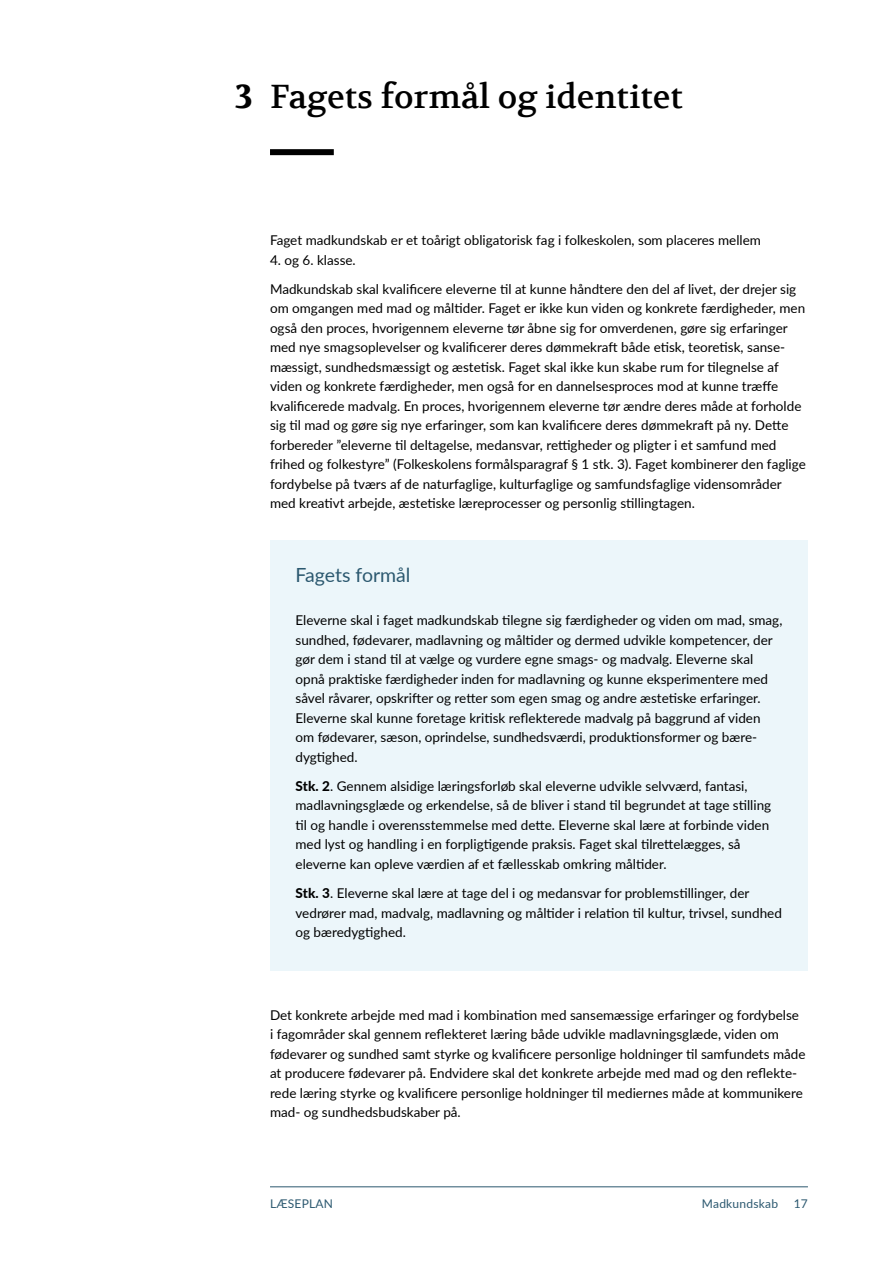
<style>
.page{position:relative;width:893px;height:1263px;background:#fff}
.page>*{position:absolute;margin:0;border:0;box-sizing:border-box;transform-origin:0 0}
._02_Overskrift_22_30{font:33px "Volkhov";color:#000}
._02_kapitel_NR{font:700 33px "Volkhov";color:#000}
._07_Boks_overskrift{font:19.5px "Lato";color:#2b586f}
._04_Brødtekst_9_13{font:13.5px/19.5px "Lato";color:#000}
._07_Boks_brød{font:13.5px/19.5px "Lato";color:#000}
.t1{font:12px "Lato";letter-spacing:.02em;color:#2b586f}
.s1{font-weight:800}
</style>
<div class="page">
<div style="left:270px;top:149px;width:64px;height:6px;background:#000"></div>
<div style="left:270px;top:540px;width:538px;height:431px;background:#ecf6fa"></div>
<hr style="left:270px;top:1186px;width:538px;height:1px;background:#2b586f">
<p class="_02_kapitel_NR" style="left:235px;top:77px;width:20px">3</p>
<p class="_02_Overskrift_22_30" style="left:270px;top:76px;width:414px">Fagets formål og identitet</p>
<p class="_04_Brødtekst_9_13" style="left:270px;top:230px;width:492px">Faget madkundskab er et toårigt obligatorisk fag i folkeskolen, som placeres mellem</p>
<p class="_04_Brødtekst_9_13" style="left:270px;top:249px;width:87px">4. og 6. klasse.</p>
<p class="_04_Brødtekst_9_13" style="left:270px;top:279px;width:537px">Madkundskab skal kvalificere eleverne til at kunne håndtere den del af livet, der drejer sig om omgangen med mad og måltider. Faget er ikke kun viden og konkrete færdigheder, men også den proces, hvorigennem eleverne tør åbne sig for omverdenen, gøre sig erfaringer med nye smagsoplevelser og kvalificerer deres dømmekraft både etisk, teoretisk, sanse&shy;mæssigt, sundhedsmæssigt og æstetisk. Faget skal ikke kun skabe rum for tilegnelse af viden og konkrete færdigheder, men også for en dannelsesproces mod at kunne træffe kvalificerede madvalg. En proces, hvorigennem eleverne tør ændre deres måde at forholde sig til mad og gøre sig nye erfaringer, som kan kvalificere deres dømmekraft på ny. Dette forbereder ”eleverne til deltagelse, medansvar, rettigheder og pligter i et samfund med frihed og folkestyre” (Folkeskolens formålsparagraf § 1 stk. 3). Faget kombinerer den faglige fordybelse på tværs af de naturfaglige, kulturfaglige og samfundsfaglige vidensområder med kreativt arbejde, æstetiske læreprocesser og personlig stillingtagen.</p>
<p class="_07_Boks_overskrift" style="left:296px;top:561px;width:116px">Fagets formål</p>
<p class="_07_Boks_brød" style="left:296px;top:610px;width:488px">Eleverne skal i faget madkundskab tilegne sig færdigheder og viden om mad, smag, sundhed, fødevarer, madlavning og måltider og dermed udvikle kompetencer, der gør dem i stand til at vælge og vurdere egne smags- og madvalg. Eleverne skal opnå praktiske færdigheder inden for madlavning og kunne eksperimentere med såvel råvarer, opskrifter og retter som egen smag og andre æstetiske erfaringer.<br>Eleverne skal kunne foretage kritisk reflekterede madvalg på baggrund af viden om fødevarer, sæson, oprindelse, sundhedsværdi, produktionsformer og bære&shy;dygtighed.</p>
<p class="_07_Boks_brød" style="left:296px;top:776px;width:477px"><span class="s1">Stk. 2</span>. Gennem alsidige læringsforløb skal eleverne udvikle selvværd, fantasi, madlavningsglæde og erkendelse, så de bliver i stand til begrundet at tage stilling til og handle i overensstemmelse med dette. Eleverne skal lære at forbinde viden med lyst og handling i en forpligtigende praksis. Faget skal tilrettelægges, så eleverne kan opleve værdien af et fællesskab omkring måltider.</p>
<p class="_07_Boks_brød" style="left:296px;top:883px;width:488px"><span class="s1">Stk. 3</span>. Eleverne skal lære at tage del i og medansvar for problemstillinger, der vedrører mad, madvalg, madlavning og måltider i relation til kultur, trivsel, sundhed og bæredygtighed.</p>
<p class="_04_Brødtekst_9_13" style="left:270px;top:1005px;width:537px">Det konkrete arbejde med mad i kombination med sansemæssige erfaringer og fordybelse i fagområder skal gennem reflekteret læring både udvikle madlavningsglæde, viden om fødevarer og sundhed samt styrke og kvalificere personlige holdninger til samfundets måde at producere fødevarer på. Endvidere skal det konkrete arbejde med mad og den reflekte&shy;rede læring styrke og kvalificere personlige holdninger til mediernes måde at kommunikere mad- og sundhedsbudskaber på.</p>
<p class="t1" style="left:270px;top:1195px;width:65px">Læse plan</p>
<p class="t1" style="left:702px;top:1195px;width:78px">Madkundskab</p>
<p class="t1" style="left:794px;top:1195px;width:16px">17</p>
</div>
